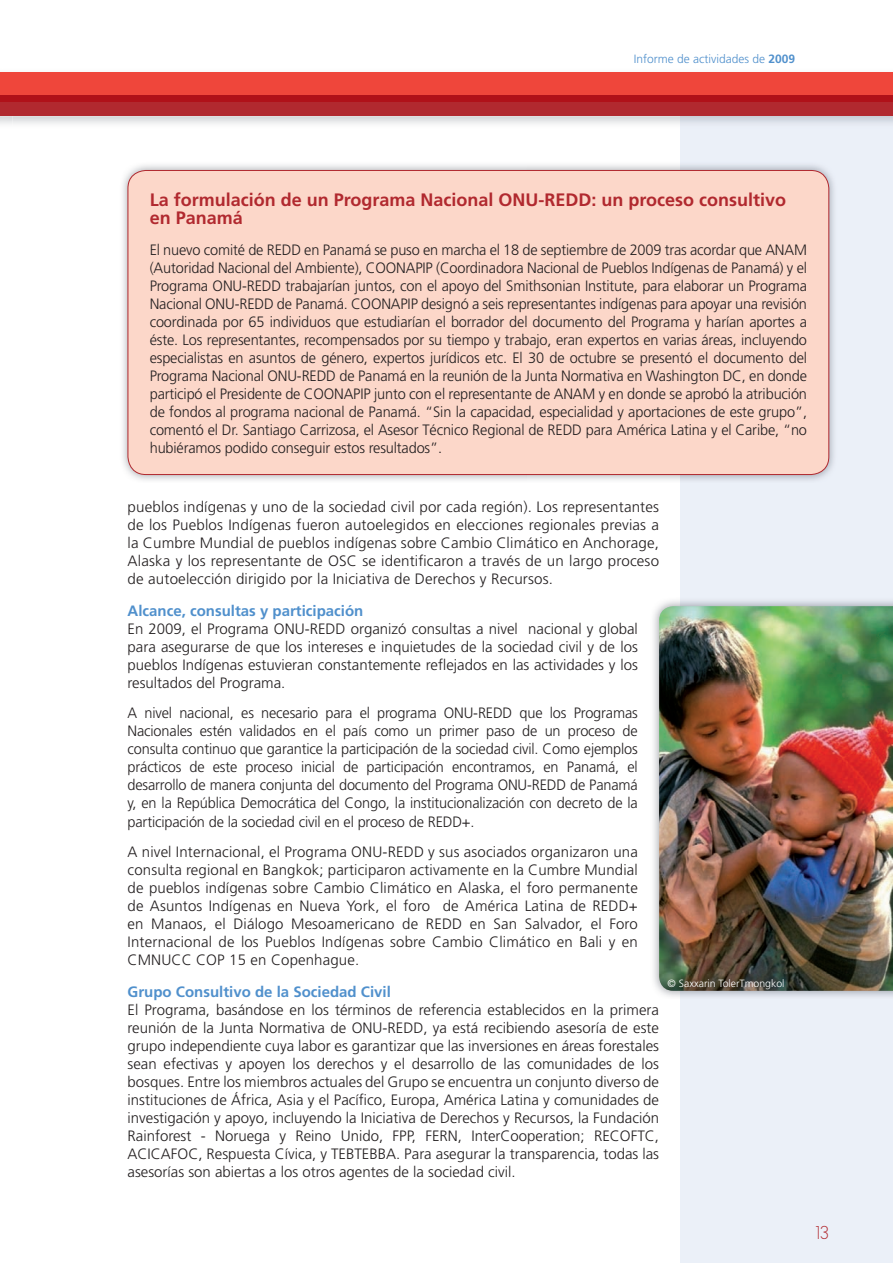
<style>
.page{position:relative;width:893px;height:1263px;background:#fff}
.page>*{position:absolute;margin:0;border:0;box-sizing:border-box;transform-origin:0 0}
.t1{font:700 18px/18px "Frutiger";color:#b1292f}
.t2{font:300 18px "Geosans";color:#b1292f}
.t3{font:300 15px/18px "Frutiger";color:#231f20;text-align:justify}
.t4{font:700 15px "Frutiger";color:#5090cc}
.t5{font:300 12px "Frutiger";color:#5090cc}
.t6{font:300 10.5px "Frutiger";color:#fff}
.s1{font-weight:700}
</style>
<div class="page">
<div style="left:680px;top:101px;width:213px;height:1162px;background:#ebf0f8"></div>
<div style="left:0;top:72px;width:893px;height:44px;background:#b1292f"></div>
<div style="left:0;top:72px;width:893px;height:30px;background:#b01119"></div>
<div style="left:0;top:72px;width:893px;height:23px;background:#ef463b"></div>
<img style="left:123px;top:165px;width:711px;height:316px">
<div style="left:128px;top:170px;width:701px;height:304px;background:#fcd7c9;border-radius:18px"></div>
<img style="left:653px;top:600px;width:240px;height:397px">
<img style="left:659px;top:606px;width:234px;height:385px">
<p class="t5" style="left:634px;top:54px;width:163px">Informe de actividades de <span class="s1">2009</span></p>
<p class="t1" style="left:150px;top:192px;width:638px">La formulación de un Programa Nacional ONU-REDD: un proceso consultivo en Panamá</p>
<p class="t3" style="left:150px;top:242px;width:659px">El nuevo comité de REDD en Panamá se puso en marcha el 18 de septiembre de 2009 tras acordar que ANAM (Autoridad Nacional del Ambiente), COONAPIP (Coordinadora Nacional de Pueblos Indígenas de Panamá) y el Programa ONU-REDD trabajarían juntos, con el apoyo del Smithsonian Institute, para elaborar un Programa Nacional ONU-REDD de Panamá. COONAPIP designó a seis representantes indígenas para apoyar una revisión coordinada por 65 individuos que estudiarían el borrador del documento del Programa y harían aportes a éste. Los representantes, recompensados por su tiempo y trabajo, eran expertos en varias áreas, incluyendo especialistas en asuntos de género, expertos jurídicos etc. El 30 de octubre se presentó el documento del Programa Nacional ONU-REDD de Panamá en la reunión de la Junta Normativa en Washington DC, en donde participó el Presidente de COONAPIP junto con el representante de ANAM y en donde se aprobó la atribución de fondos al programa nacional de Panamá. “Sin la capacidad, especialidad y aportaciones de este grupo”, comentó el Dr. Santiago Carrizosa, el Asesor Técnico Regional de REDD para América Latina y el Caribe, “no hubiéramos podido conseguir estos resultados”.</p>
<p class="t3" style="left:128px;top:499px;width:533px">pueblos indígenas y uno de la sociedad civil por cada región). Los representantes de los Pueblos Indígenas fueron autoelegidos en elecciones regionales previas a la Cumbre Mundial de pueblos indígenas sobre Cambio Climático en Anchorage, Alaska y los representante de OSC se identificaron a través de un largo proceso de autoelección dirigido por la Iniciativa de Derechos y Recursos.</p>
<p class="t4" style="left:128px;top:604px;width:237px">Alcance, consultas y participación</p>
<p class="t3" style="left:128px;top:621px;width:512px">En 2009, el Programa ONU-REDD organizó consultas a nivel nacional y global para asegurarse de que los intereses e inquietudes de la sociedad civil y de los pueblos Indígenas estuvieran constantemente reflejados en las actividades y los resultados del Programa.</p>
<p class="t3" style="left:128px;top:705px;width:512px">A nivel nacional, es necesario para el programa ONU-REDD que los Programas Nacionales estén validados en el país como un primer paso de un proceso de consulta continuo que garantice la participación de la sociedad civil. Como ejemplos prácticos de este proceso inicial de participación encontramos, en Panamá, el desarrollo de manera conjunta del documento del Programa ONU-REDD de Panamá y, en la República Democrática del Congo, la institucionalización con decreto de la participación de la sociedad civil en el proceso de REDD+.</p>
<p class="t3" style="left:128px;top:844px;width:512px">A nivel Internacional, el Programa ONU-REDD y sus asociados organizaron una consulta regional en Bangkok; participaron activamente en la Cumbre Mundial de pueblos indígenas sobre Cambio Climático en Alaska, el foro permanente de Asuntos Indígenas en Nueva York, el foro de América Latina de REDD+ en Manaos, el Diálogo Mesoamericano de REDD en San Salvador, el Foro Internacional de los Pueblos Indígenas sobre Cambio Climático en Bali y en CMNUCC COP 15 en Copenhague.</p>
<p class="t4" style="left:128px;top:985px;width:265px">Grupo Consultivo de la Sociedad Civil</p>
<p class="t3" style="left:128px;top:1002px;width:533px">El Programa, basándose en los términos de referencia establecidos en la primera reunión de la Junta Normativa de ONU-REDD, ya está recibiendo asesoría de este grupo independiente cuya labor es garantizar que las inversiones en áreas forestales sean efectivas y apoyen los derechos y el desarrollo de las comunidades de los bosques. Entre los miembros actuales del Grupo se encuentra un conjunto diverso de instituciones de África, Asia y el Pacífico, Europa, América Latina y comunidades de investigación y apoyo, incluyendo la Iniciativa de Derechos y Recursos, la Fundación Rainforest - Noruega y Reino Unido, FPP, FERN, InterCooperation; RECOFTC, ACICAFOC, Respuesta Cívica, y TEBTEBBA. Para asegurar la transparencia, todas las asesorías son abiertas a los otros agentes de la sociedad civil.</p>
<p class="t6" style="left:668px;top:979px;width:118px">© Saxxarin TolerTmongkol</p>
<p class="t2" style="left:813px;top:1223px;width:18px">13</p>
</div>
